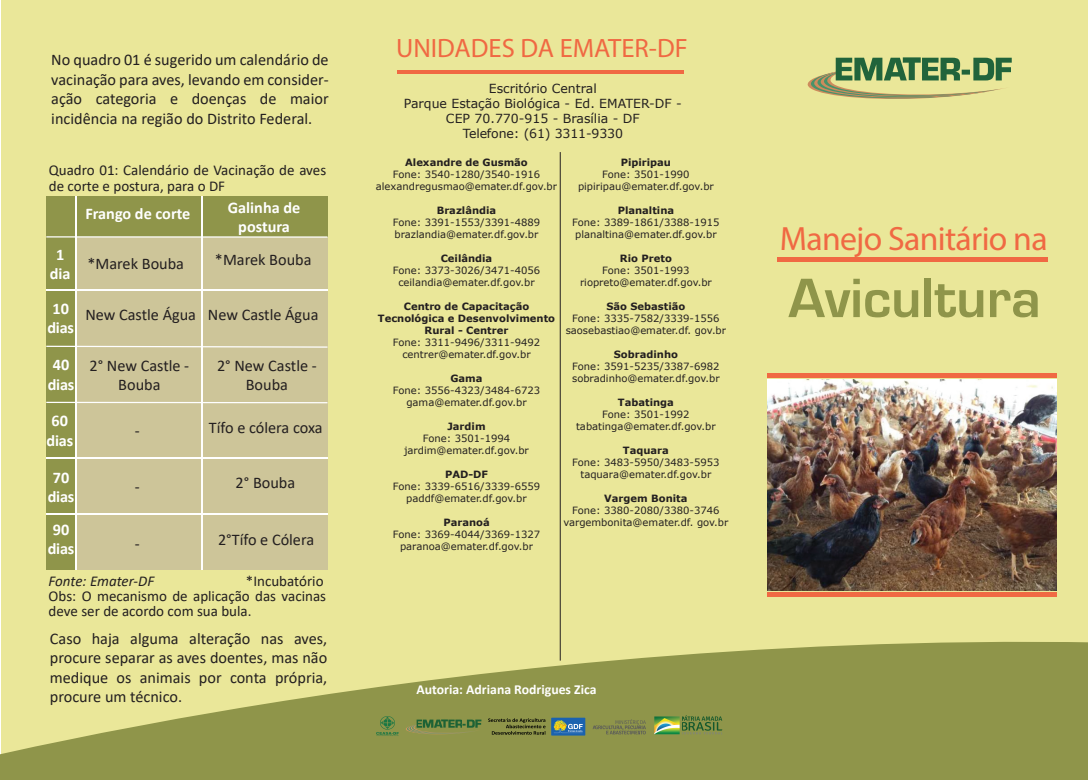
<style>
.page{position:relative;width:1088px;height:780px;background:#fff}
.page>*{position:absolute;margin:0;border:0;box-sizing:border-box;transform-origin:0 0}
.t1{font:700 57.5px "Eurostile";color:#8f954a}
.t2{font:33.75px "Myriad Pro";letter-spacing:-.02em;color:#f06943}
.t3{font:26.62px "Myriad Pro";color:#f06943}
.t4{font:16.25px/19.5px "Calibri";color:#231f20;text-align:center}
.t5{font:700 16.25px/19.5px "Calibri";color:#fff;text-align:center}
.t6{font:15px/15px "Calibri";color:#231f20}
.t7{font:italic 15px "Calibri";letter-spacing:-.005em;color:#231f20}
.t8{font:700 13.75px "Calibri";color:#fff}
.t9{font:12.5px/15px "Verdana";color:#231f20;text-align:center}
.t10{font:10px/12px "Verdana";color:#231f20;text-align:center}
.t11{font:700 10px/12px "Verdana";color:#231f20;text-align:center}
</style>
<div class="page">
<div style="left:2px;top:0;width:1086px;height:780px;background:#eae799"></div>
<div style="left:46px;top:196px;width:30px;height:373px;background:#8f954a"></div>
<svg style="left:0;top:630px;width:1088px;height:150px;fill:#8f954a"></svg>
<hr style="left:777px;top:258px;width:270px;height:4px;background:#f06943">
<hr style="left:398px;top:70px;width:286px;height:3px;background:#f06943">
<div style="left:76px;top:196px;width:126px;height:41px;background:#8f954a"></div>
<div style="left:202px;top:196px;width:125px;height:41px;background:#8f954a"></div>
<div style="left:76px;top:237px;width:126px;height:54px;background:#cdc599"></div>
<div style="left:202px;top:237px;width:125px;height:54px;background:#cdc599"></div>
<div style="left:76px;top:291px;width:126px;height:56px;background:#cdc599"></div>
<div style="left:202px;top:291px;width:125px;height:56px;background:#cdc599"></div>
<div style="left:76px;top:347px;width:126px;height:55px;background:#cdc599"></div>
<div style="left:202px;top:347px;width:125px;height:55px;background:#cdc599"></div>
<div style="left:76px;top:402px;width:126px;height:56px;background:#cdc599"></div>
<div style="left:202px;top:402px;width:125px;height:56px;background:#cdc599"></div>
<div style="left:76px;top:458px;width:126px;height:56px;background:#cdc599"></div>
<div style="left:202px;top:458px;width:125px;height:56px;background:#cdc599"></div>
<div style="left:76px;top:514px;width:126px;height:55px;background:#cdc599"></div>
<div style="left:202px;top:514px;width:125px;height:55px;background:#cdc599"></div>
<hr style="left:201px;top:196px;width:1px;height:373px;background:#fff">
<hr style="left:46px;top:289px;width:281px;height:1px;background:#fff">
<svg style="left:46px;top:345px;width:281px;height:3px"></svg>
<hr style="left:46px;top:402px;width:281px;height:1px;background:#fff">
<hr style="left:46px;top:457px;width:281px;height:1px;background:#fff">
<hr style="left:46px;top:513px;width:281px;height:1px;background:#fff">
<svg style="left:807px;top:57px;width:205px;height:42px"></svg>
<hr style="left:46px;top:236px;width:281px;height:2px;background:#fff">
<hr style="left:75px;top:196px;width:1px;height:373px;background:#fff">
<hr style="left:768px;top:592px;width:289px;height:4px;background:#f06943">
<hr style="left:768px;top:373px;width:289px;height:4px;background:#f06943">
<img style="left:768px;top:379px;width:289px;height:211px">
<img style="left:374px;top:712px;width:354px;height:26px">
<h3 class="t4" style="left:51px;top:50px;width:279px;text-align:justify">No quadro 01 é sugerido um calendário de vacinação para aves, levando em consider&shy;ação categoria e doenças de maior incidência na região do Distrito Federal.</h3>
<h3 class="t6" style="left:49px;top:161px;width:279px;line-height:16.2px">Quadro 01: Calendário de Vacinação de aves de corte e postura, para o DF</h3>
<h3 class="t5" style="left:50px;top:244px;width:22px">1 dia</h3>
<h3 class="t5" style="left:47px;top:298px;width:28px">10 dias</h3>
<h3 class="t5" style="left:48px;top:355px;width:28px">40 dias</h3>
<h3 class="t5" style="left:46px;top:411px;width:28px">60 dias</h3>
<h3 class="t5" style="left:48px;top:467px;width:28px">70 dias</h3>
<h3 class="t5" style="left:48px;top:519px;width:28px">90 dias</h3>
<h3 class="t5" style="left:85px;top:204px;width:106px">Frango de corte</h3>
<h3 class="t5" style="left:228px;top:197px;width:74px">Galinha de postura</h3>
<h3 class="t4" style="left:87px;top:253px;width:98px">*Marek Bouba</h3>
<h3 class="t4" style="left:85px;top:304px;width:112px">New Castle Água</h3>
<h3 class="t4" style="left:90px;top:355px;width:101px">2° New Castle -<br>Bouba</h3>
<h3 class="t4" style="left:215px;top:250px;width:98px">*Marek Bouba</h3>
<h3 class="t4" style="left:208px;top:304px;width:112px">New Castle Água</h3>
<h3 class="t4" style="left:217px;top:355px;width:101px">2° New Castle -<br>Bouba</h3>
<h3 class="t4" style="left:209px;top:417px;width:115px">Tífo e cólera coxa</h3>
<h3 class="t4" style="left:135px;top:420px;width:6px">-</h3>
<h3 class="t4" style="left:135px;top:476px;width:6px">-</h3>
<h3 class="t4" style="left:135px;top:534px;width:6px">-</h3>
<h3 class="t4" style="left:236px;top:472px;width:61px">2° Bouba</h3>
<h3 class="t4" style="left:218px;top:529px;width:98px">2°Tífo e Cólera</h3>
<h3 class="t6" style="left:49px;top:572px;width:279px;text-indent:197px">*Incubatório<br>Obs: O mecanismo de aplicação das vacinas deve ser de acordo com sua bula.</h3>
<h3 class="t7" style="left:49px;top:570px;width:107px">Fonte: Emater-DF</h3>
<h3 class="t4" style="left:50px;top:628px;width:279px;text-align:justify">Caso haja alguma alteração nas aves, procure separar as aves doentes, mas não medique os animais por conta própria, procure um técnico.</h3>
<h3 class="t3" style="left:396px;top:32px;width:293px">UNIDADES DA EMATER-DF</h3>
<p class="t9" style="left:404px;top:81px;width:279px">Escritório Central<br>Parque Estação Biológica - Ed. EMATER-DF -<br>CEP 70.770-915 - Brasília - DF<br>Telefone: (61) 3311-9330</p>
<p class="t11" style="left:405px;top:156px;width:124px">Alexandre de Gusmão</p>
<p class="t10" style="left:376px;top:168px;width:183px">Fone: 3540-1280/3540-1916 alexandregusmao@emater.df.gov.br</p>
<p class="t11" style="left:437px;top:204px;width:61px">Brazlândia</p>
<p class="t10" style="left:393px;top:216px;width:149px;text-align:left">Fone: 3391-1553/3391-4889 brazlandia@emater.df.gov.br</p>
<p class="t11" style="left:441px;top:252px;width:53px">Ceilândia</p>
<p class="t10" style="left:393px;top:264px;width:149px">Fone: 3373-3026/3471-4056 ceilandia@emater.df.gov.br</p>
<p class="t11" style="left:378px;top:300px;width:179px">Centro de Capacitação<br>Tecnológica e Desenvolvimento<br>Rural - Centrer</p>
<p class="t10" style="left:393px;top:336px;width:149px">Fone: 3311-9496/3311-9492 centrer@emater.df.gov.br</p>
<p class="t11" style="left:450px;top:372px;width:34px">Gama</p>
<p class="t10" style="left:393px;top:384px;width:149px">Fone: 3556-4323/3484-6723 gama@emater.df.gov.br</p>
<p class="t11" style="left:447px;top:420px;width:40px">Jardim</p>
<p class="t10" style="left:404px;top:432px;width:126px">Fone: 3501-1994 jardim@emater.df.gov.br</p>
<p class="t11" style="left:445px;top:468px;width:44px">PAD-DF</p>
<p class="t10" style="left:393px;top:480px;width:149px">Fone: 3339-6516/3339-6559 paddf@emater.df.gov.br</p>
<p class="t11" style="left:443px;top:516px;width:48px">Paranoá</p>
<p class="t10" style="left:393px;top:528px;width:149px">Fone: 3369-4044/3369-1327 paranoa@emater.df.gov.br</p>
<p class="t11" style="left:621px;top:156px;width:52px">Pipiripau</p>
<p class="t10" style="left:578px;top:168px;width:137px">Fone: 3501-1990 pipiripau@emater.df.gov.br</p>
<p class="t11" style="left:618px;top:204px;width:58px">Planaltina</p>
<p class="t10" style="left:572px;top:216px;width:149px;text-align:left">Fone: 3389-1861/3388-1915 planaltina@emater.df.gov.br</p>
<p class="t11" style="left:620px;top:252px;width:53px">Rio Preto</p>
<p class="t10" style="left:580px;top:264px;width:133px">Fone: 3501-1993 riopreto@emater.df.gov.br</p>
<p class="t11" style="left:606px;top:300px;width:80px">São Sebastião</p>
<p class="t10" style="left:566px;top:312px;width:162px">Fone: 3335-7582/3339-1556 saosebastiao@emater.df. gov.br</p>
<p class="t11" style="left:614px;top:348px;width:66px">Sobradinho</p>
<p class="t10" style="left:572px;top:360px;width:149px;text-align:left">Fone: 3591-5235/3387-6982 sobradinho@emater.df.gov.br</p>
<p class="t11" style="left:618px;top:396px;width:57px">Tabatinga</p>
<p class="t10" style="left:576px;top:408px;width:141px">Fone: 3501-1992 tabatinga@emater.df.gov.br</p>
<p class="t11" style="left:623px;top:444px;width:47px">Taquara</p>
<p class="t10" style="left:572px;top:456px;width:149px">Fone: 3483-5950/3483-5953 taquara@emater.df.gov.br</p>
<p class="t11" style="left:604px;top:492px;width:85px">Vargem Bonita</p>
<p class="t10" style="left:563px;top:504px;width:167px">Fone: 3380-2080/3380-3746 vargembonita@emater.df. gov.br</p>
<h3 class="t8" style="left:416px;top:679px;width:182px">Autoria: Adriana Rodrigues Zica</h3>
<h2 class="t2" style="left:780px;top:218px;width:269px">Manejo Sanitário na</h2>
<h1 class="t1" style="left:788px;top:267px;width:254px">Avicultura</h1>
</div>
